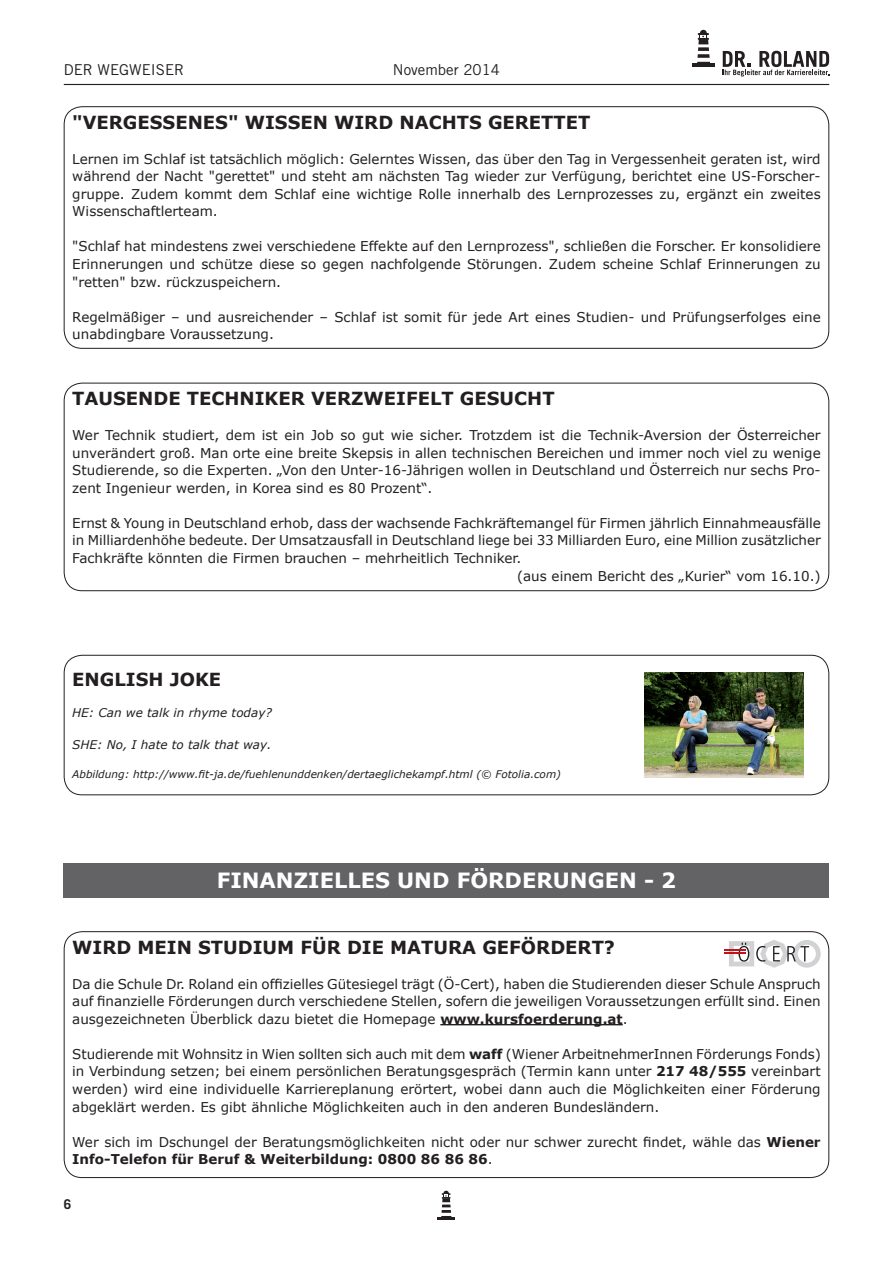
<style>
.page{position:relative;width:893px;height:1263px;background:#fff}
.page>*{position:absolute;margin:0;border:0;box-sizing:border-box;transform-origin:0 0}
.t1{font:700 21px "Verdana";color:#fff}
.t2{font:700 18px "Verdana";color:#231f20}
.t3{font:15px "Trade Gothic LT Std";color:#231f20}
.t4{font:13.5px/17.5px "Verdana";color:#231f20;text-align:justify}
.t5{font:700 13.5px "Trade Gothic LT Std";color:#231f20}
.t6{font:italic 12px "Verdana";color:#231f20}
.t7{font:italic 10.5px "Verdana";color:#231f20}
.s1{font-weight:700}
</style>
<div class="page">
<svg style="left:723px;top:51px;width:106px;height:26px"></svg>
<div style="left:700px;top:30px;width:7px;height:6px;background:#231f20;border-radius:50%"></div>
<hr style="left:692px;top:64px;width:23px;height:3px;background:#231f20">
<svg style="left:697px;top:61px;width:13px;height:1px"></svg>
<svg style="left:698px;top:33px;width:11px;height:12px"></svg>
<svg style="left:697px;top:62px;width:13px;height:2px"></svg>
<svg style="left:698px;top:47px;width:11px;height:4px"></svg>
<div style="left:698px;top:39px;width:10px;height:5px;background:#231f20"></div>
<svg style="left:697px;top:54px;width:13px;height:4px"></svg>
<hr style="left:64px;top:84px;width:765px;height:1px;background:#231f20">
<hr style="left:437px;top:1217px;width:18px;height:3px;background:#231f20">
<svg style="left:441px;top:1191px;width:11px;height:26px"></svg>
<div style="left:64px;top:655px;width:765px;height:140px;border:1px solid #231f20;border-radius:18px"></div>
<div style="left:64px;top:931px;width:765px;height:247px;border:1px solid #231f20;border-radius:18px"></div>
<div style="left:64px;top:863px;width:765px;height:34px;background:#636366"></div>
<hr style="left:440px;top:1024px;width:183px;height:1px;background:#231f20">
<svg style="left:724px;top:940px;width:97px;height:28px"></svg>
<img style="left:644px;top:672px;width:160px;height:106px">
<div style="left:64px;top:106px;width:765px;height:243px;border:1px solid #231f20;border-radius:18px"></div>
<div style="left:64px;top:383px;width:765px;height:208px;border:1px solid #231f20;border-radius:18px"></div>
<p class="t3" style="left:64px;top:60px;width:122px">DER WEGWEISER</p>
<p class="t3" style="left:393px;top:60px;width:109px">November 2014</p>
<h2 class="t2" style="left:72px;top:109px;width:520px">"VERGESSENES" WISSEN WIRD NACHTS GERETTET</h2>
<p class="t4" style="left:72px;top:150px;width:750px">Lernen im Schlaf ist tatsächlich möglich: Gelerntes Wissen, das über den Tag in Vergessenheit geraten ist, wird während der Nacht "gerettet" und steht am nächsten Tag wieder zur Verfügung, berichtet eine US-Forscher&shy;gruppe. Zudem kommt dem Schlaf eine wichtige Rolle innerhalb des Lernprozesses zu, ergänzt ein zweites Wissenschaftlerteam.</p>
<p class="t4" style="left:72px;top:238px;width:750px">"Schlaf hat mindestens zwei verschiedene Effekte auf den Lernprozess", schließen die Forscher. Er konsolidiere Erinnerungen und schütze diese so gegen nachfolgende Störungen. Zudem scheine Schlaf Erinnerungen zu "retten" bzw. rückzuspeichern.</p>
<p class="t4" style="left:72px;top:308px;width:750px">Regelmäßiger – und ausreichender – Schlaf ist somit für jede Art eines Studien- und Prüfungserfolges eine unabdingbare Voraussetzung.</p>
<h2 class="t2" style="left:72px;top:386px;width:484px">TAUSENDE TECHNIKER VERZWEIFELT GESUCHT</h2>
<p class="t4" style="left:72px;top:426px;width:750px">Wer Technik studiert, dem ist ein Job so gut wie sicher. Trotzdem ist die Technik-Aversion der Österreicher unverändert groß. Man orte eine breite Skepsis in allen technischen Bereichen und immer noch viel zu wenige Studierende, so die Experten. „Von den Unter-16-Jährigen wollen in Deutschland und Österreich nur sechs Pro&shy;zent Ingenieur werden, in Korea sind es 80 Prozent“.</p>
<p class="t4" style="left:72px;top:514px;width:750px">Ernst &amp; Young in Deutschland erhob, dass der wachsende Fachkräftemangel für Firmen jährlich Einnahmeausfälle</p>
<p class="t4" style="left:72px;top:532px;width:750px">in Milliardenhöhe bedeute. Der Umsatzausfall in Deutschland liege bei 33 Milliarden Euro, eine Million zusätzlicher</p>
<p class="t4" style="left:72px;top:549px;width:451px">Fachkräfte könnten die Firmen brauchen – mehrheitlich Techniker.</p>
<p class="t4" style="left:517px;top:567px;width:305px">(aus einem Bericht des „Kurier“ vom 16.10.)</p>
<h2 class="t2" style="left:72px;top:667px;width:150px">ENGLISH JOKE</h2>
<p class="t6" style="left:72px;top:705px;width:201px">HE: Can we talk in rhyme today?</p>
<p class="t6" style="left:72px;top:736px;width:201px">SHE: No, I hate to talk that way.</p>
<p class="t7" style="left:72px;top:767px;width:490px">Abbildung: http://www.fit-ja.de/fuehlenunddenken/dertaeglichekampf.html (© Fotolia.com)</p>
<h1 class="t1" style="left:217px;top:866px;width:461px">FINANZIELLES UND FÖRDERUNGEN - 2</h1>
<h2 class="t2" style="left:72px;top:934px;width:544px">WIRD MEIN STUDIUM FÜR DIE MATURA GEFÖRDERT?</h2>
<p class="t4" style="left:72px;top:975px;width:750px">Da die Schule Dr. Roland ein offizielles Gütesiegel trägt (Ö-Cert), haben die Studierenden dieser Schule Anspruch auf finanzielle Förderungen durch verschiedene Stellen, sofern die jeweiligen Voraussetzungen erfüllt sind. Einen ausgezeichneten Überblick dazu bietet die Homepage <span class="s1">www.kursfoerderung.at</span>.</p>
<p class="t4" style="left:72px;top:1045px;width:750px">Studierende mit Wohnsitz in Wien sollten sich auch mit dem <span class="s1">waff</span> (Wiener ArbeitnehmerInnen Förderungs Fonds) in Verbindung setzen; bei einem persönlichen Beratungsgespräch (Termin kann unter <span class="s1">217 48/555</span> vereinbart werden) wird eine individuelle Karriereplanung erörtert, wobei dann auch die Möglichkeiten einer Förderung abgeklärt werden. Es gibt ähnliche Möglichkeiten auch in den anderen Bundesländern.</p>
<p class="t4" style="left:72px;top:1133px;width:750px">Wer sich im Dschungel der Beratungsmöglichkeiten nicht oder nur schwer zurecht findet, wähle das <span class="s1">Wiener<br>Info-Telefon für Beruf &amp; Weiterbildung: 0800 86 86 86</span>.</p>
<p class="t5" style="left:64px;top:1196px;width:9px">6</p>
</div>
